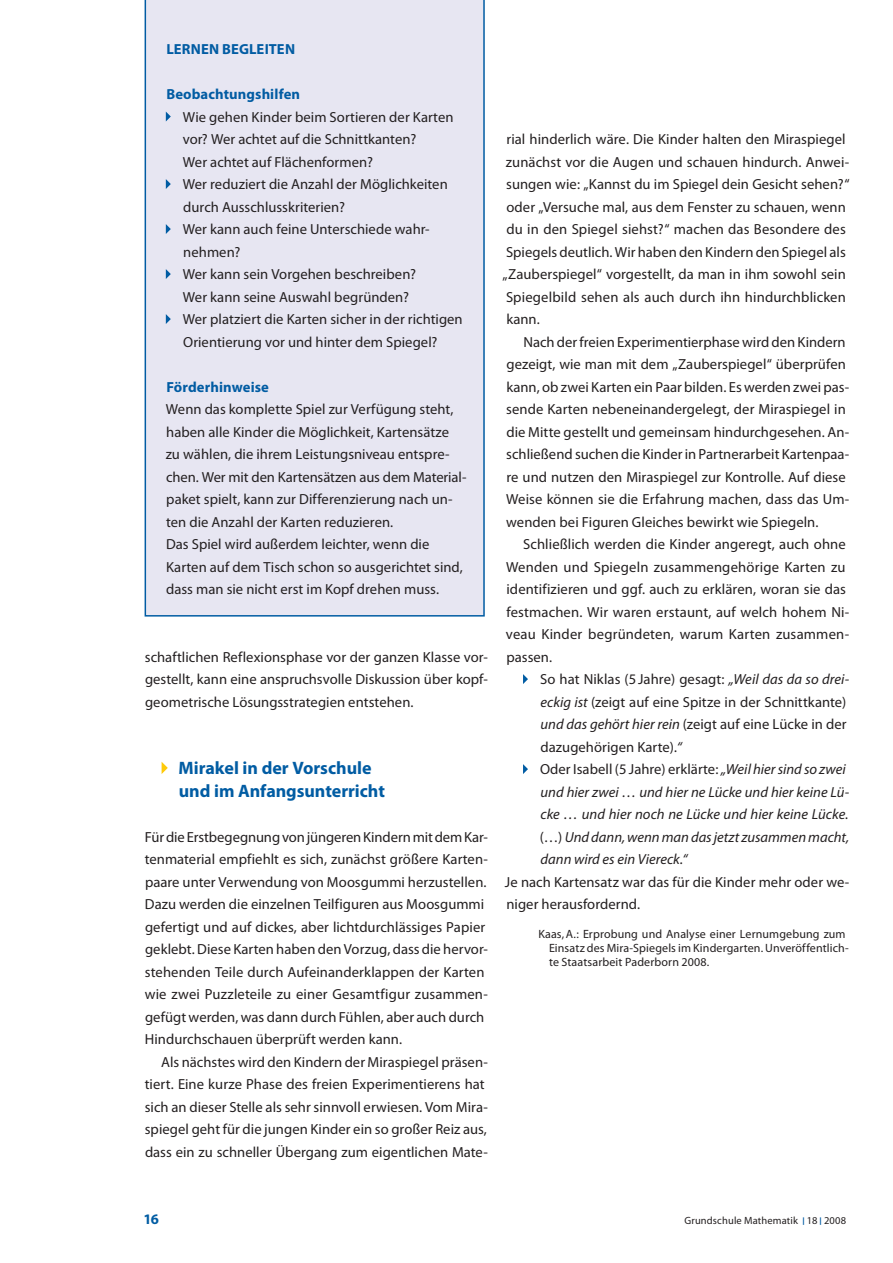
<style>
.page{position:relative;width:893px;height:1263px;background:#fff}
.page>*{position:absolute;margin:0;border:0;box-sizing:border-box;transform-origin:0 0}
.t1{font:700 18px/22.5px "Myriad Pro";color:#015ca3}
.t2{font:14.7px/22.5px "Myriad Pro";letter-spacing:.005em;color:#231f20}
.t3{font:italic 14.7px/22.5px "Myriad Pro";color:#231f20}
.t4{font:700 14.7px "Myriad Pro";letter-spacing:.005em;color:#015ca3}
.t5{font:12px/14.2px "Myriad Pro";letter-spacing:.01em;color:#231f20}
.t6{font:10.5px "Myriad Pro";letter-spacing:.015em;color:#231f20}
.s1{font-style:normal}
.s2{font-weight:900;font-size:7.5px;color:#015ca3}
</style>
<div class="page">
<svg style="left:523px;top:674px;width:5px;height:10px"></svg>
<svg style="left:523px;top:764px;width:5px;height:10px"></svg>
<svg style="left:162px;top:762px;width:6px;height:12px"></svg>
<div style="left:145px;top:0;width:340px;height:617px;background:#e7e6f2"></div>
<svg style="left:166px;top:112px;width:5px;height:10px"></svg>
<svg style="left:166px;top:179px;width:5px;height:10px"></svg>
<svg style="left:166px;top:224px;width:5px;height:10px"></svg>
<svg style="left:166px;top:269px;width:5px;height:10px"></svg>
<svg style="left:166px;top:314px;width:5px;height:10px"></svg>
<p class="t4" style="left:166px;top:41px;width:130px">LERNEN BEGLEITEN</p>
<p class="t4" style="left:166px;top:86px;width:135px">Beobachtungshilfen</p>
<p class="t2" style="left:183px;top:106px;width:281px">Wie gehen Kinder beim Sortieren der Karten vor? Wer achtet auf die Schnittkanten?<br>Wer achtet auf Flächenformen?<br>Wer reduziert die Anzahl der Möglichkeiten durch Ausschlusskriterien?<br>Wer kann auch feine Unterschiede wahr&shy;nehmen?<br>Wer kann sein Vorgehen beschreiben?<br>Wer kann seine Auswahl begründen?<br>Wer platziert die Karten sicher in der richtigen Orientierung vor und hinter dem Spiegel?</p>
<p class="t4" style="left:166px;top:378px;width:104px">Förderhinweise</p>
<p class="t2" style="left:166px;top:398px;width:302px">Wenn das komplette Spiel zur Verfügung steht, haben alle Kinder die Möglichkeit, Kartensätze zu wählen, die ihrem Leistungsniveau entspre&shy;chen. Wer mit den Kartensätzen aus dem Material&shy;paket spielt, kann zur Differenzierung nach un&shy;ten die Anzahl der Karten reduzieren.<br>Das Spiel wird außerdem leichter, wenn die Karten auf dem Tisch schon so ausgerichtet sind, dass man sie nicht erst im Kopf drehen muss.</p>
<p class="t2" style="left:145px;top:646px;width:345px;text-align:justify">schaftlichen Reflexionsphase vor der ganzen Klasse vor&shy;gestellt, kann eine anspruchsvolle Diskussion über kopf&shy;geometrische Lösungsstrategien entstehen.</p>
<p class="t1" style="left:179px;top:757px;width:208px">Mirakel in der Vorschule und im Anfangsunterricht</p>
<p class="t2" style="left:145px;top:826px;width:345px">Für die Erstbegegnung von jüngeren Kindern mit dem Kar&shy;tenmaterial empfiehlt es sich, zunächst größere Karten&shy;paare unter Verwendung von Moosgummi herzustellen.<br>Dazu werden die einzelnen Teilfiguren aus Moosgummi gefertigt und auf dickes, aber lichtdurchlässiges Papier geklebt. Diese Karten haben den Vorzug, dass die hervor&shy;stehenden Teile durch Aufeinanderklappen der Karten wie zwei Puzzleteile zu einer Gesamtfigur zusammen&shy;gefügt werden, was dann durch Fühlen, aber auch durch Hindurchschauen überprüft werden kann.</p>
<p class="t2" style="left:145px;top:1051px;width:345px;text-indent:16px">Als nächstes wird den Kindern der Miraspiegel präsen&shy;tiert. Eine kurze Phase des freien Experimentierens hat sich an dieser Stelle als sehr sinnvoll erwiesen. Vom Mira&shy;spiegel geht für die jungen Kinder ein so großer Reiz aus, dass ein zu schneller Übergang zum eigentlichen Mate-</p>
<p class="t2" style="left:503px;top:128px;width:348px">rial hinderlich wäre. Die Kinder halten den Miraspiegel zunächst vor die Augen und schauen hindurch. Anwei&shy;sungen wie: „Kannst du im Spiegel dein Gesicht sehen?“ oder „Versuche mal, aus dem Fenster zu schauen, wenn du in den Spiegel siehst?“ machen das Besondere des Spiegels deutlich. Wir haben den Kindern den Spiegel als „Zauberspiegel“ vorgestellt, da man in ihm sowohl sein Spiegelbild sehen als auch durch ihn hindurchblicken kann.</p>
<p class="t2" style="left:506px;top:331px;width:345px;text-indent:17px">Nach der freien Experimentierphase wird den Kindern gezeigt, wie man mit dem „Zauberspiegel“ überprüfen kann, ob zwei Karten ein Paar bilden. Es werden zwei pas&shy;sende Karten nebeneinandergelegt, der Miraspiegel in die Mitte gestellt und gemeinsam hindurchgesehen. An&shy;schließend suchen die Kinder in Partnerarbeit Kartenpaa&shy;re und nutzen den Miraspiegel zur Kontrolle. Auf diese Weise können sie die Erfahrung machen, dass das Um&shy;wenden bei Figuren Gleiches bewirkt wie Spiegeln.</p>
<p class="t2" style="left:506px;top:533px;width:345px;text-indent:17px">Schließlich werden die Kinder angeregt, auch ohne Wenden und Spiegeln zusammengehörige Karten zu identifizieren und ggf. auch zu erklären, woran sie das festmachen. Wir waren erstaunt, auf welch hohem Ni&shy;veau Kinder begründeten, warum Karten zusammen&shy;passen.</p>
<p class="t3" style="left:540px;top:668px;width:311px"><span class="s1">So hat Niklas (5 Jahre) gesagt:</span> „Weil das da so drei&shy;eckig ist <span class="s1">(zeigt auf eine Spitze in der Schnittkante) </span>und das gehört hier rein <span class="s1">(zeigt auf eine Lücke in der dazugehörigen Karte)</span>.“<br><span class="s1">Oder Isabell (5 Jahre) erklärte:</span> „Weil hier sind so zwei und hier zwei … und hier ne Lücke und hier keine Lü&shy;cke … und hier noch ne Lücke und hier keine Lücke. <span class="s1">(…)</span> Und dann, wenn man das jetzt zusammen macht, dann wird es ein Viereck.“</p>
<p class="t2" style="left:505px;top:871px;width:346px">Je nach Kartensatz war das für die Kinder mehr oder we&shy;niger herausfordernd.</p>
<p class="t5" style="left:549px;top:927px;width:301px;text-indent:-11px">Kaas, A.: Erprobung und Analyse einer Lernumgebung zum<br>Einsatz des Mira-Spiegels im Kindergarten. Unveröffentlich&shy;te Staatsarbeit Paderborn 2008.</p>
<p class="t4" style="left:143px;top:1211px;width:17px">16</p>
<p class="t6" style="left:684px;top:1215px;width:163px">Grundschule Mathematik <span class="s2">|</span> 18 <span class="s2">|</span> 2008</p>
</div>
